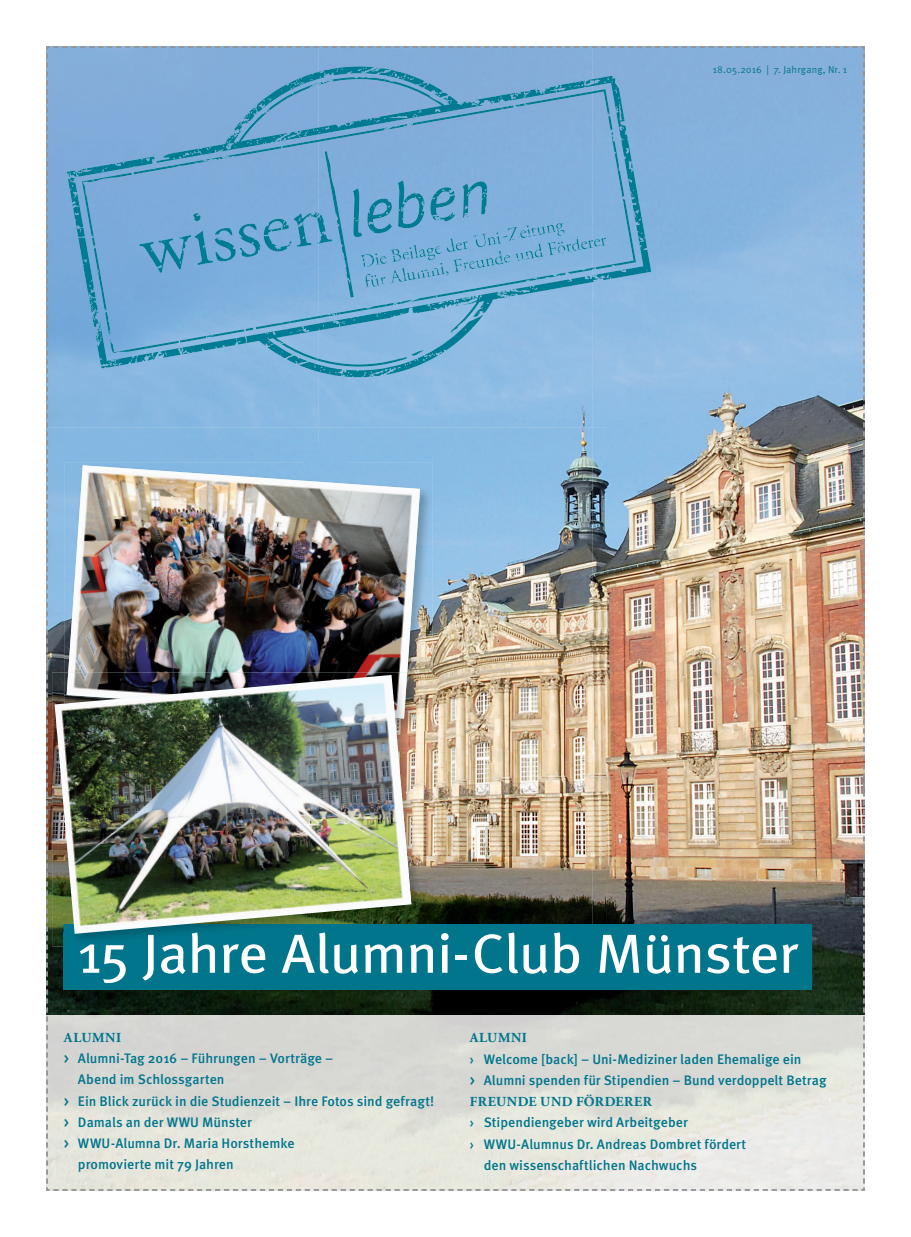
<style>
.page{position:relative;width:911px;height:1237px;background:#fff}
.page>*{position:absolute;margin:0;border:0;box-sizing:border-box;transform-origin:0 0}
.t1{font:55px "Meta OT";letter-spacing:-.02em;color:#fff;scale:1.06 1}
.t2{font:500 13.75px/21.2px "Meta OT";color:#00758c}
.t3{font:700 13.75px "Adobe Garamond Pro";letter-spacing:.04em;color:#00758c}
.t4{font:10px "Meta OT";letter-spacing:.01em;color:#00758c}
</style>
<div class="page">
<img style="left:46px;top:46px;width:819px;height:1145px">
<img style="left:64px;top:463px;width:369px;height:44px">
<img style="left:64px;top:507px;width:4px;height:165px">
<img style="left:420px;top:507px;width:13px;height:224px">
<img style="left:68px;top:465px;width:352px;height:207px">
<img style="left:52px;top:672px;width:12px;height:274px">
<img style="left:411px;top:731px;width:13px;height:193px">
<img style="left:64px;top:932px;width:360px;height:14px">
<img style="left:64px;top:672px;width:360px;height:59px">
<img style="left:67px;top:672px;width:340px;height:3px">
<img style="left:55px;top:675px;width:356px;height:259px">
<p class="t4" style="left:712px;top:64px;width:136px">18.05.2016 | 7. Jahrgang, Nr. 1</p>
<h1 class="t1" style="left:77px;top:919px;width:682px">15 Jahre Alumni-Club Münster</h1>
<p class="t3" style="left:64px;top:1029px;width:59px">ALUMNI</p>
<p class="t2" style="left:64px;top:1048px;width:271px">&gt; Alumni-Tag 2016 – Führungen – Vorträge –</p>
<p class="t2" style="left:78px;top:1069px;width:148px">Abend im Schlossgarten</p>
<p class="t2" style="left:64px;top:1090px;width:372px">&gt; Ein Blick zurück in die Studienzeit – Ihre Fotos sind gefragt!</p>
<p class="t2" style="left:64px;top:1111px;width:190px">&gt; Damals an der WWU Münster</p>
<p class="t2" style="left:64px;top:1133px;width:232px">&gt; WWU-Alumna Dr. Maria Horsthemke</p>
<p class="t2" style="left:78px;top:1154px;width:157px">promovierte mit 79 Jahren</p>
<p class="t3" style="left:470px;top:1030px;width:59px">ALUMNI</p>
<p class="t2" style="left:469px;top:1048px;width:358px">› Welcome [back] – Uni-Mediziner laden Ehemalige ein<br>&gt; Alumni spenden für Stipendien – Bund verdoppelt Betrag</p>
<p class="t3" style="left:470px;top:1093px;width:184px">FREUNDE UND FÖRDERER</p>
<p class="t2" style="left:469px;top:1112px;width:220px">› Stipendiengeber wird Arbeitgeber</p>
<p class="t2" style="left:469px;top:1133px;width:278px">› WWU-Alumnus Dr. Andreas Dombret fördert</p>
<p class="t2" style="left:484px;top:1154px;width:215px">den wissenschaftlichen Nachwuchs</p>
</div>
